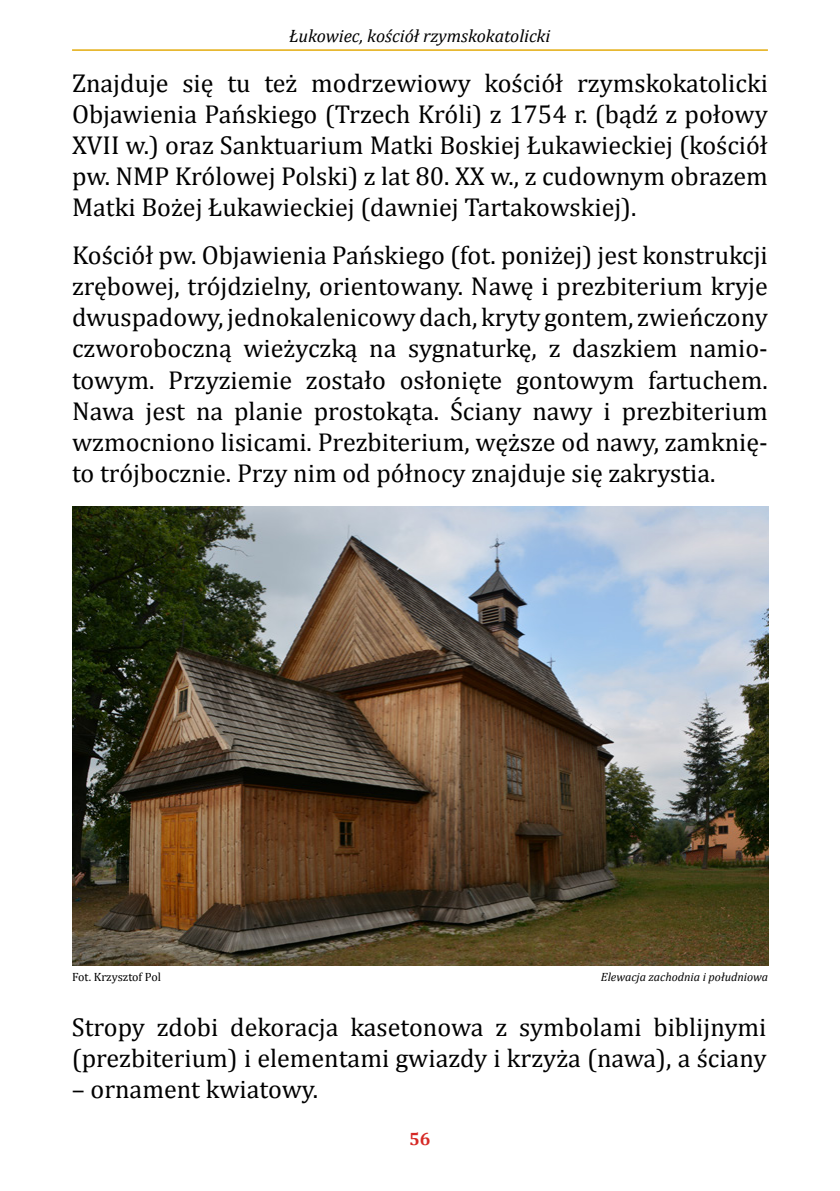
<style>
.page{position:relative;width:840px;height:1191px;background:#fff}
.page>*{position:absolute;margin:0;border:0;box-sizing:border-box;transform-origin:0 0}
.t1{font:26px/31.2px "Cambria";color:#000;text-align:justify}
.t2{font:italic 18px "Cambria";color:#000}
.t3{font:700 18px "Cambria";color:#d62926}
.t4{font:italic 12px "Cambria";color:#000}
.t5{font:12px "Cambria";color:#000}
</style>
<div class="page">
<hr style="left:72px;top:49px;width:695px;height:2px;background:#e3ab0d">
<img style="left:72px;top:506px;width:695px;height:459px">
<p class="t2" style="left:289px;top:24px;width:263px">Łukowiec, kościół rzymskokatolicki</p>
<p class="t1" style="left:72px;top:68px;width:697px">Znajduje się tu też modrzewiowy kościół rzymskokatolicki Objawienia Pańskiego (Trzech Króli) z 1754 r. (bądź z połowy XVII w.) oraz Sanktuarium Matki Boskiej Łukawieckiej (kościół pw. NMP Królowej Polski) z lat 80. XX w., z cudownym obrazem Matki Bożej Łukawieckiej (dawniej Tartakowskiej).</p>
<p class="t1" style="left:72px;top:239px;width:697px">Kościół pw. Objawienia Pańskiego (fot. poniżej) jest konstrukcji zrębowej, trójdzielny, orientowany. Nawę i prezbiterium kryje dwuspadowy, jednokalenicowy dach, kryty gontem, zwieńczony czworoboczną wieżyczką na sygnaturkę, z daszkiem namio&shy;towym. Przyziemie zostało osłonięte gontowym fartuchem.<br>Nawa jest na planie prostokąta. Ściany nawy i prezbiterium wzmocniono lisicami. Prezbiterium, węższe od nawy, zamknię&shy;to trójbocznie. Przy nim od północy znajduje się zakrystia.</p>
<p class="t5" style="left:72px;top:969px;width:90px">Fot. Krzysztof Pol</p>
<p class="t4" style="left:600px;top:968px;width:169px">Elewacja zachodnia i południowa</p>
<p class="t1" style="left:72px;top:1011px;width:695px">Stropy zdobi dekoracja kasetonowa z symbolami biblijnymi (prezbiterium) i elementami gwiazdy i krzyża (nawa), a ściany</p>
<p class="t1" style="left:72px;top:1073px;width:248px">– ornament kwiatowy.</p>
<p class="t3" style="left:409px;top:1126px;width:23px">56</p>
</div>
